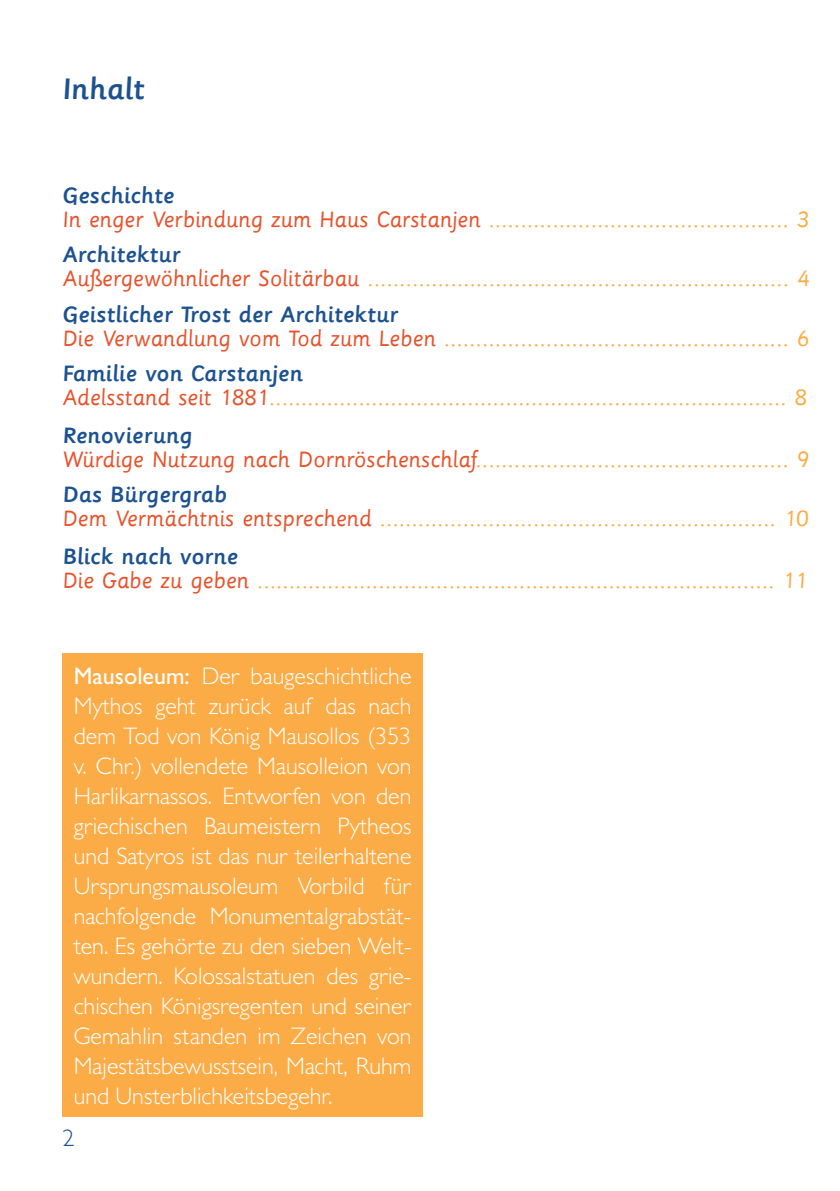
<style>
.page{position:relative;width:840px;height:1191px;background:#fff}
.page>*{position:absolute;margin:0;border:0;box-sizing:border-box;transform-origin:0 0}
.t1{font:500 32px "Sassoon Primary Com";color:#1d5291}
.t2{font:24px/24px "Sassoon Primary Com";color:#fbac47}
.t3{font:300 24px/30px "Gill Sans MT Pro";color:#fff;text-align:justify}
.t4{font:300 24px "Gill Sans MT Pro";color:#1d5291}
.s1{font-weight:500;color:#1d5291}
.s2{color:#e7532b}
.s3{font-weight:500}
</style>
<div class="page">
<div style="left:62px;top:653px;width:360px;height:463px;background:#fbac47"></div>
<h1 class="t1" style="left:62px;top:71px;width:83px">Inhalt</h1>
<p class="t2" style="left:62px;top:183px;width:747px"><span class="s1">Geschichte<br></span><span class="s2">In enger Verbindung zum Haus Carstanjen</span> ............................................... 3</p>
<p class="t2" style="left:62px;top:242px;width:748px"><span class="s1">Architektur<br></span><span class="s2">Außergewöhnlicher Solitärbau</span> .................................................................. 4</p>
<p class="t2" style="left:62px;top:303px;width:747px"><span class="s1">Geistlicher Trost der Architektur<br></span><span class="s2">Die Verwandlung vom Tod zum Leben</span> ...................................................... 6</p>
<p class="t2" style="left:62px;top:362px;width:745px"><span class="s1">Familie von Carstanjen<br></span><span class="s2">Adelsstand seit 1881</span>................................................................................. 8</p>
<p class="t2" style="left:62px;top:423px;width:747px"><span class="s1">Renovierung<br></span><span class="s2">Würdige Nutzung nach Dornröschenschlaf</span>................................................. 9</p>
<p class="t2" style="left:62px;top:482px;width:747px"><span class="s1">Das Bürgergrab<br></span><span class="s2">Dem Vermächtnis entsprechend</span> .............................................................. 10</p>
<p class="t2" style="left:62px;top:544px;width:746px"><span class="s1">Blick nach vorne<br></span><span class="s2">Die Gabe zu geben</span> ................................................................................. 11</p>
<p class="t3" style="left:74px;top:660px;width:339px"><span class="s3">Mausoleum:</span> Der baugeschichtliche Mythos geht zurück auf das nach dem Tod von König Mausollos (353 v. Chr.) vollendete Mausolleion von Harlikarnassos. Entworfen von den griechischen Baumeistern Pytheos und Satyros ist das nur teilerhaltene Ursprungsmausoleum Vorbild für nachfolgende Monumentalgrabstät&shy;ten. Es gehörte zu den sieben Welt&shy;wundern. Kolossalstatuen des grie&shy;chischen Königsregenten und seiner Gemahlin standen im Zeichen von Majestätsbewusstsein, Macht, Ruhm und Unsterblichkeitsbegehr.</p>
<p class="t4" style="left:62px;top:1123px;width:13px">2</p>
</div>
